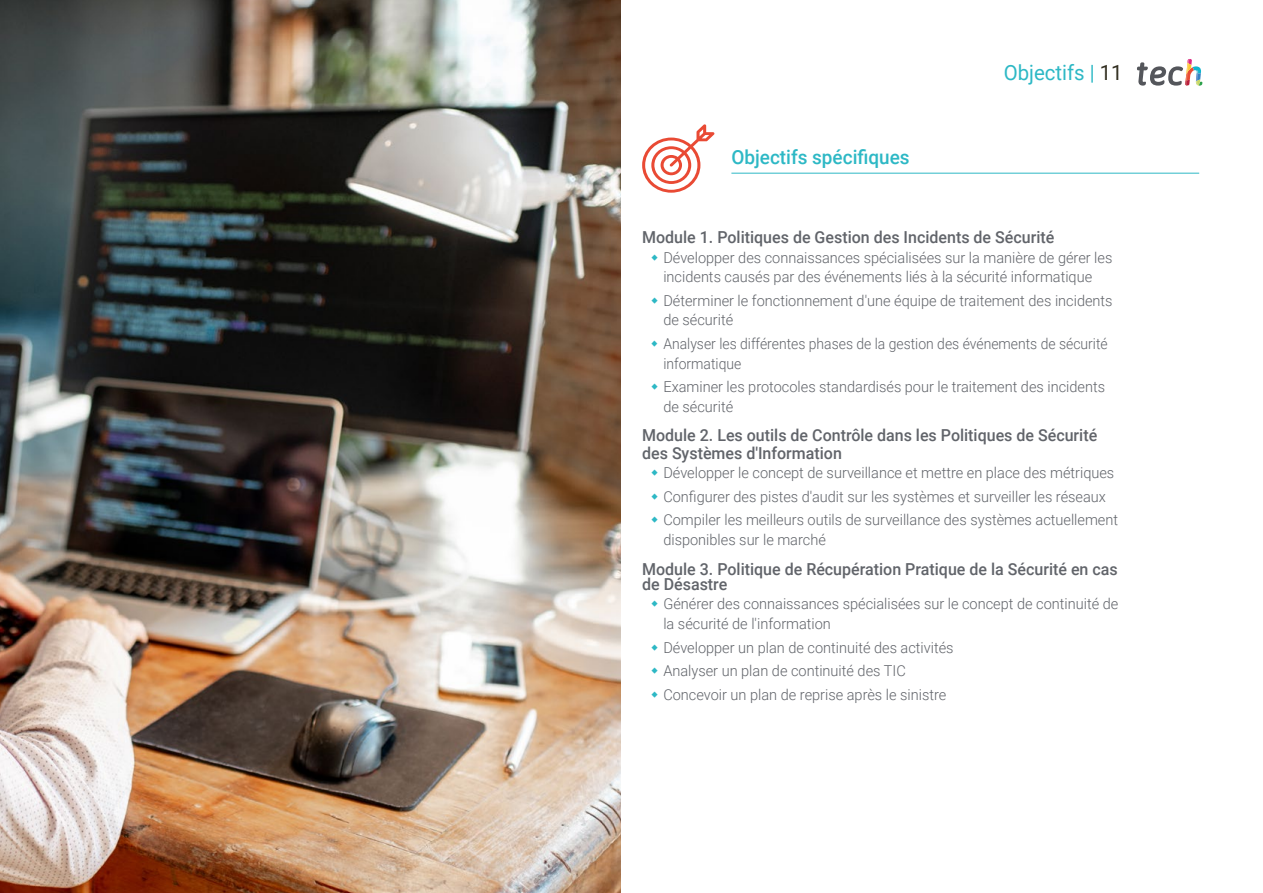
<style>
.page{position:relative;width:1263px;height:893px;background:#fff}
.page>*{position:absolute;margin:0;border:0;box-sizing:border-box;transform-origin:0 0}
.t1{font:21px "Roboto";color:#2db8c5}
.t2{font:500 19.5px "Roboto";color:#2db8c5}
.t3{font:500 16.5px/18px "Roboto";color:#61646a}
.t4{font:300 15px/19.5px "Roboto";color:#61646a}
.t5{font:300 15px/19.5px "Roboto";color:#61646a;scale:.93 1}
.s1{color:#312e20}
</style>
<div class="page">
<img style="left:0;top:0;width:621px;height:893px">
<svg style="left:1137px;top:59px;width:65px;height:27px"></svg>
<hr style="left:731px;top:173px;width:468px;height:1px;background:#2db8c5">
<svg style="left:642px;top:124px;width:72px;height:69px"></svg>
<h2 class="t2" style="left:731px;top:144px;width:180px">Objectifs spécifiques</h2>
<h1 class="t1" style="left:1004px;top:57px;width:120px">Objectifs | <span class="s1">11</span></h1>
<p class="t3" style="left:642px;top:228px;width:414px">Module 1. Politiques de Gestion des Incidents de Sécurité</p>
<p class="t4" style="left:663px;top:247px;width:451px">Développer des connaissances spécialisées sur la manière de gérer les incidents causés par des événements liés à la sécurité informatique</p>
<p class="t4" style="left:663px;top:290px;width:451px">Déterminer le fonctionnement d'une équipe de traitement des incidents de sécurité</p>
<p class="t5" style="left:663px;top:333px;width:479px">Analyser les différentes phases de la gestion des événements de sécurité informatique</p>
<p class="t4" style="left:663px;top:377px;width:443px">Examiner les protocoles standardisés pour le traitement des incidents de sécurité</p>
<p class="t3" style="left:642px;top:425px;width:457px">Module 2. Les outils de Contrôle dans les Politiques de Sécurité des Systèmes d'Information</p>
<p class="t4" style="left:663px;top:460px;width:456px;line-height:23.7px">Développer le concept de surveillance et mettre en place des métriques<br>Configurer des pistes d'audit sur les systèmes et surveiller les réseaux<br>Compiler les meilleurs outils de surveillance des systèmes actuellement</p>
<p class="t4" style="left:663px;top:529px;width:164px">disponibles sur le marché</p>
<p class="t3" style="left:642px;top:561px;width:477px;line-height:15px">Module 3. Politique de Récupération Pratique de la Sécurité en cas de Désastre</p>
<p class="t4" style="left:663px;top:594px;width:456px">Générer des connaissances spécialisées sur le concept de continuité de la sécurité de l'information</p>
<p class="t4" style="left:663px;top:635px;width:292px;line-height:23.7px">Développer un plan de continuité des activités<br>Analyser un plan de continuité des TIC<br>Concevoir un plan de reprise après le sinistre</p>
</div>
